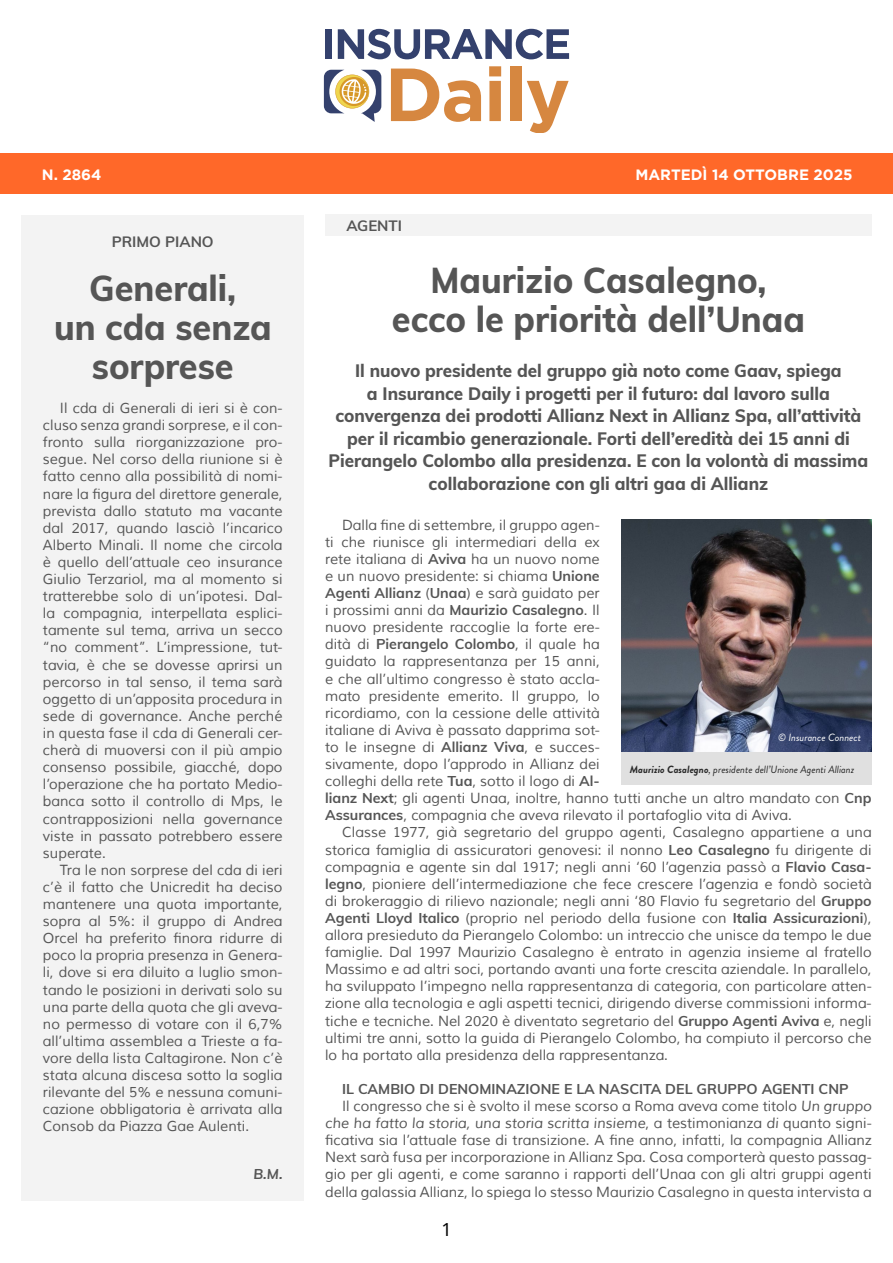
<style>
.page{position:relative;width:893px;height:1263px;background:#fff}
.page>*{position:absolute;margin:0;border:0;box-sizing:border-box;transform-origin:0 0}
.t1{font:800 36px/39px "Muli";color:#555;text-align:center;scale:.95 1}
.t2{font:800 18px/22.5px "Muli";color:#555;text-align:center;scale:.95 1}
.t3{font:18px "Noto Sans";color:#000}
.t4{font:700 15px "Gotham";color:#fff}
.t5{font:700 15px "Muli";color:#555}
.t6{font:14.25px/17.1px "Muli";color:#555;text-align:justify}
.t7{font:italic 14.25px "Muli";color:#555}
.t8{font:700 14.25px "Muli";color:#555}
.t9{font:italic 700 14.25px "Muli";color:#555}
.t10{font:italic 10.5px "Brandon Grotesque";color:#292929}
.t11{font:italic 10.5px "Brandon Grotesque";color:#fff}
.s1{font-weight:700}
.s2{font-style:italic}
.s3{font-style:normal}
</style>
<div class="page">
<div style="left:0;top:153px;width:893px;height:40px;background:#ff6829"></div>
<svg style="left:324px;top:70px;width:57px;height:52px"></svg>
<svg style="left:391px;top:69px;width:90px;height:53px"></svg>
<svg style="left:489px;top:66px;width:12px;height:55px"></svg>
<div style="left:510px;top:66px;width:12px;height:55px;background:#d68740"></div>
<svg style="left:527px;top:81px;width:42px;height:51px"></svg>
<div style="left:326px;top:29px;width:6px;height:30px;background:#34416d"></div>
<svg style="left:338px;top:29px;width:231px;height:30px"></svg>
<div style="left:22px;top:215px;width:282px;height:986px;background:#f3f3f3"></div>
<img style="left:621px;top:519px;width:251px;height:233px">
<div style="left:325px;top:215px;width:547px;height:21px;background:#f3f3f3"></div>
<div style="left:621px;top:752px;width:251px;height:32px;background:#e0e0e0"></div>
<p class="t4" style="left:42px;top:166px;width:61px">N. 2864</p>
<p class="t4" style="left:635px;top:166px;width:219px">MARTEDÌ 14 OTTOBRE 2025</p>
<p class="t5" style="left:112px;top:230px;width:104px">PRIMO PIANO</p>
<h1 class="t1" style="left:54px;top:267px;width:230px">Generali,<br>un cda senza sorprese</h1>
<p class="t6" style="left:43px;top:400px;width:241px;text-indent:17px">Il cda di Generali di ieri si è con&shy;cluso senza grandi sorprese, e il con&shy;fronto sulla riorganizzazione pro&shy;segue. Nel corso della riunione si è fatto cenno alla possibilità di nomi&shy;nare la figura del direttore generale, prevista dallo statuto ma vacante dal 2017, quando lasciò l’incarico Alberto Minali. Il nome che circola è quello dell’attuale ceo insurance Giulio Terzariol, ma al momento si tratterebbe solo di un’ipotesi. Dal&shy;la compagnia, interpellata esplici&shy;tamente sul tema, arriva un secco “no comment”. L’impressione, tut&shy;tavia, è che se dovesse aprirsi un percorso in tal senso, il tema sarà oggetto di un’apposita procedura in sede di governance. Anche perché in questa fase il cda di Generali cer&shy;cherà di muoversi con il più ampio consenso possibile, giacché, dopo l’operazione che ha portato Medio&shy;banca sotto il controllo di Mps, le contrapposizioni nella governance viste in passato potrebbero essere superate.</p>
<p class="t6" style="left:43px;top:862px;width:241px;text-indent:17px">Tra le non sorprese del cda di ieri c’è il fatto che Unicredit ha deciso mantenere una quota importante, sopra al 5%: il gruppo di Andrea Orcel ha preferito finora ridurre di poco la propria presenza in Genera&shy;li, dove si era diluito a luglio smon&shy;tando le posizioni in derivati solo su una parte della quota che gli aveva&shy;no permesso di votare con il 6,7% all’ultima assemblea a Trieste a fa&shy;vore della lista Caltagirone. Non c’è stata alcuna discesa sotto la soglia rilevante del 5% e nessuna comuni&shy;cazione obbligatoria è arrivata alla Consob da Piazza Gae Aulenti.</p>
<p class="t9" style="left:254px;top:1164px;width:30px">B.M.</p>
<p class="t5" style="left:346px;top:215px;width:57px">AGENTI</p>
<h1 class="t1" style="left:392px;top:259px;width:436px">Maurizio Casalegno, ecco le priorità dell’Unaa</h1>
<p class="t2" style="left:329px;top:359px;width:570px">Il nuovo presidente del gruppo già noto come Gaav, spiega<br>a Insurance Daily i progetti per il futuro: dal lavoro sulla convergenza dei prodotti Allianz Next in Allianz Spa, all’attività per il ricambio generazionale. Forti dell’eredità dei 15 anni di Pierangelo Colombo alla presidenza. E con la volontà di massima collaborazione con gli altri gaa di Allianz</p>
<p class="t6" style="left:325px;top:516px;width:548px;text-align:left;text-indent:17px">Dalla fine di settembre, il gruppo agen-<br>ti che riunisce gli intermediari della ex<br>rete italiana di <span class="s1">Aviva</span> ha un nuovo nome<br>e un nuovo presidente: si chiama <span class="s1">Unione<br>Agenti Allianz</span> (<span class="s1">Unaa</span>) e sarà guidato per<br>i prossimi anni da <span class="s1">Maurizio Casalegno</span>. Il<br>nuovo presidente raccoglie la forte ere-<br>dità di <span class="s1">Pierangelo Colombo</span>, il quale ha<br>guidato la rappresentanza per 15 anni,<br>e che all’ultimo congresso è stato accla-<br>mato presidente emerito. Il gruppo, lo<br>ricordiamo, con la cessione delle attività<br>italiane di Aviva è passato dapprima sot-<br>to le insegne di <span class="s1">Allianz Viva</span>, e succes-<br>sivamente, dopo l’approdo in Allianz dei<br>colleghi della rete <span class="s1">Tua</span>, sotto il logo di <span class="s1">Al-<br>lianz Next</span>; gli agenti Unaa, inoltre, hanno tutti anche un altro mandato con <span class="s1">Cnp Assurances</span>, compagnia che aveva rilevato il portafoglio vita di Aviva.</p>
<p class="t6" style="left:325px;top:824px;width:548px;text-indent:17px">Classe 1977, già segretario del gruppo agenti, Casalegno appartiene a una storica famiglia di assicuratori genovesi: il nonno <span class="s1">Leo Casalegno</span> fu dirigente di compagnia e agente sin dal 1917; negli anni ‘60 l’agenzia passò a <span class="s1">Flavio Casa&shy;legno</span>, pioniere dell’intermediazione che fece crescere l’agenzia e fondò società di brokeraggio di rilievo nazionale; negli anni ‘80 Flavio fu segretario del <span class="s1">Gruppo Agenti Lloyd Italico</span> (proprio nel periodo della fusione con <span class="s1">Italia Assicurazioni</span>), allora presieduto da Pierangelo Colombo: un intreccio che unisce da tempo le due famiglie. Dal 1997 Maurizio Casalegno è entrato in agenzia insieme al fratello Massimo e ad altri soci, portando avanti una forte crescita aziendale. In parallelo, ha sviluppato l’impegno nella rappresentanza di categoria, con particolare atten&shy;zione alla tecnologia e agli aspetti tecnici, dirigendo diverse commissioni informa&shy;tiche e tecniche. Nel 2020 è diventato segretario del <span class="s1">Gruppo Agenti Aviva</span> e, negli ultimi tre anni, sotto la guida di Pierangelo Colombo, ha compiuto il percorso che lo ha portato alla presidenza della rappresentanza.</p>
<p class="t8" style="left:342px;top:1078px;width:508px">IL CAMBIO DI DENOMINAZIONE E LA NASCITA DEL GRUPPO AGENTI CNP</p>
<p class="t6" style="left:342px;top:1098px;width:531px">Il congresso che si è svolto il mese scorso a Roma aveva come titolo <span class="s2">Un gruppo</span></p>
<p class="t7" style="left:325px;top:1114px;width:548px">che ha fatto la storia, una storia scritta insieme<span class="s3">, a testimonianza</span> di <span class="s3">quanto signi-</span></p>
<p class="t6" style="left:325px;top:1132px;width:548px">ficativa sia l’attuale fase di transizione. A fine anno, infatti, la compagnia Allianz</p>
<p class="t6" style="left:325px;top:1149px;width:548px">Next sarà fusa per incorporazione in Allianz Spa. Cosa comporterà questo passag-</p>
<p class="t6" style="left:325px;top:1166px;width:548px">gio per gli agenti, e come saranno i rapporti dell’Unaa con gli altri gruppi agenti</p>
<p class="t6" style="left:325px;top:1183px;width:548px">della galassia Allianz, lo spiega lo stesso Maurizio Casalegno in questa intervista a</p>
<p class="t11" style="left:778px;top:731px;width:84px">© Insurance Connect</p>
<p class="t10" style="left:630px;top:762px;width:226px"><span class="s1">Maurizio Casalegno</span>, presidente dell’Unione Agenti Allianz</p>
<p class="t3" style="left:441px;top:1217px;width:12px">1</p>
</div>
